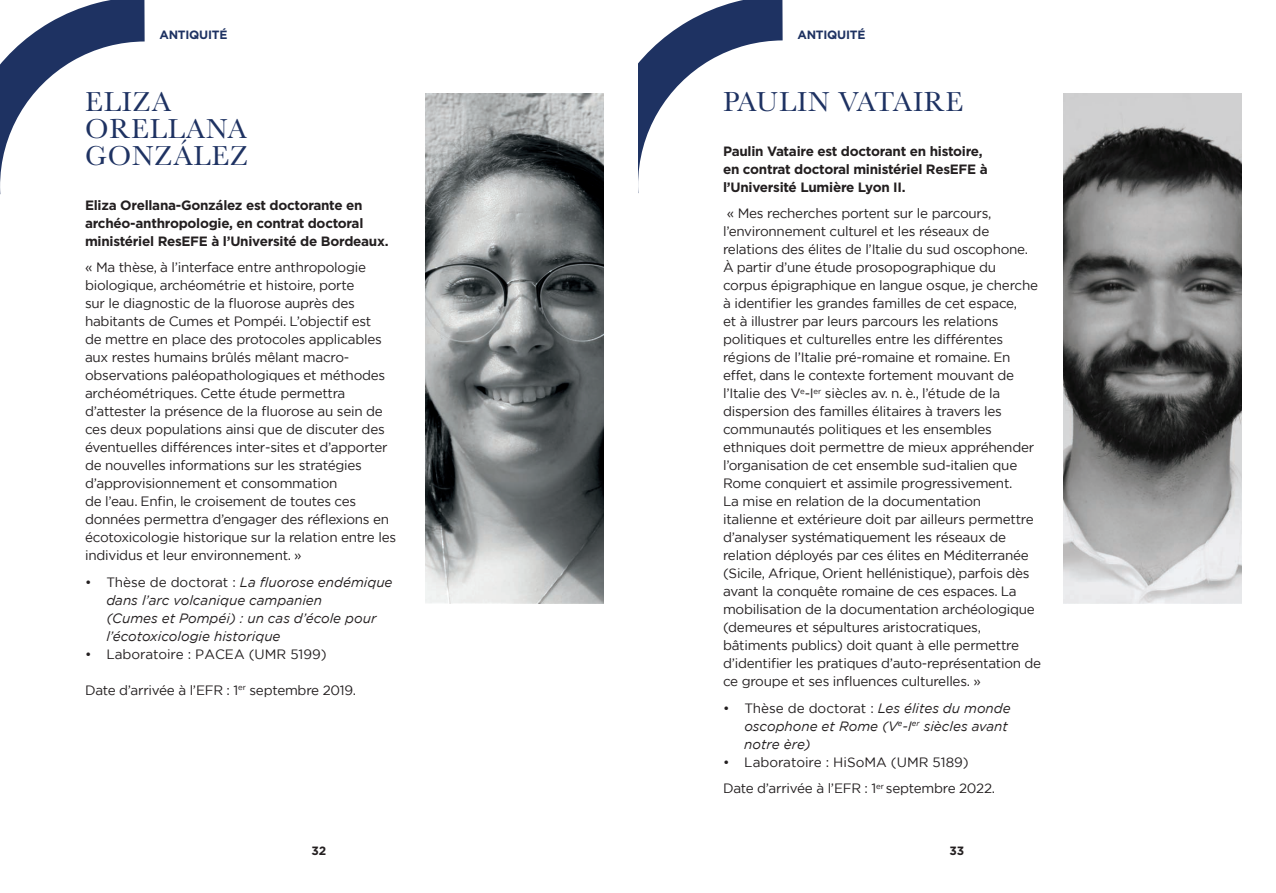
<style>
.page{position:relative;width:1276px;height:893px;background:#fff}
.page>*{position:absolute;margin:0;border:0;box-sizing:border-box;transform-origin:0 0}
.t1{font:28.5px/27px "Baskerville";letter-spacing:.03em;color:#1e3262}
.t2{font:13.5px/18px "Gotham";letter-spacing:-.02em;color:#231f20}
.t3{font:700 13.5px/18px "Gotham";letter-spacing:-.02em;color:#231f20}
.t4{font:italic 13.5px/18px "Gotham";color:#231f20}
.t5{font:13.5px "Gotham";color:#231f20}
.t6{font:700 12px "Gotham";letter-spacing:-.02em;color:#1e3262}
.t7{font:700 12px "Gotham";color:#231f20}
.s1{font-style:normal}
</style>
<div class="page">
<svg style="left:638px;top:0;width:144px;height:193px"></svg>
<svg style="left:0;top:0;width:145px;height:194px"></svg>
<img style="left:425px;top:94px;width:179px;height:510px">
<img style="left:1063px;top:94px;width:179px;height:510px">
<p class="t6" style="left:159px;top:27px;width:69px">ANTIQUITÉ</p>
<p class="t6" style="left:797px;top:27px;width:69px">ANTIQUITÉ</p>
<h1 class="t1" style="left:85px;top:88px;width:165px">ELIZA<br>ORELLANA<br>GONZÁLEZ</h1>
<p class="t3" style="left:85px;top:196px;width:305px">Eliza Orellana-González est doctorante en archéo-anthropologie, en contrat doctoral ministériel ResEFE à l’Université de Bordeaux.</p>
<p class="t2" style="left:85px;top:258px;width:312px">« Ma thèse, à l’interface entre anthropologie biologique, archéométrie et histoire, porte<br>sur le diagnostic de la fluorose auprès des habitants de Cumes et Pompéi. L’objectif est<br>de mettre en place des protocoles applicables aux restes humains brûlés mêlant macro&shy;observations paléopathologiques et méthodes archéométriques. Cette étude permettra d’attester la présence de la fluorose au sein de ces deux populations ainsi que de discuter des éventuelles différences inter-sites et d’apporter de nouvelles informations sur les stratégies d’approvisionnement et consommation<br>de l’eau. Enfin, le croisement de toutes ces données permettra d’engager des réflexions en écotoxicologie historique sur la relation entre les individus et leur environnement. »</p>
<p class="t4" style="left:106px;top:572px;width:288px;text-indent:-21px"><span class="s1">• Thèse de doctorat :</span> La fluorose endémique dans l’arc volcanique campanien<br>(Cumes et Pompéi) : un cas d’école pour l’écotoxicologie historique</p>
<p class="t5" style="left:85px;top:645px;width:243px">• Laboratoire : PACEA (UMR 5199)</p>
<p class="t2" style="left:85px;top:680px;width:272px">Date d’arrivée à l’EFR : 1<sup>er</sup> septembre 2019.</p>
<h1 class="t1" style="left:723px;top:88px;width:242px">PAULIN VATAIRE</h1>
<p class="t3" style="left:723px;top:142px;width:266px">Paulin Vataire est doctorant en histoire, en contrat doctoral ministériel ResEFE à l’Université Lumière Lyon II.</p>
<p class="t2" style="left:723px;top:204px;width:320px">« Mes recherches portent sur le parcours, l’environnement culturel et les réseaux de relations des élites de l’Italie du sud oscophone.<br>À partir d’une étude prosopographique du corpus épigraphique en langue osque, je cherche à identifier les grandes familles de cet espace,<br>et à illustrer par leurs parcours les relations politiques et culturelles entre les différentes régions de l’Italie pré-romaine et romaine. En effet, dans le contexte fortement mouvant de l’Italie des V<sup>e</sup>-I<sup>er</sup> siècles av. n. è., l’étude de la dispersion des familles élitaires à travers les communautés politiques et les ensembles ethniques doit permettre de mieux appréhender l’organisation de cet ensemble sud-italien que Rome conquiert et assimile progressivement.<br>La mise en relation de la documentation<br>italienne et extérieure doit par ailleurs permettre d’analyser systématiquement les réseaux de relation déployés par ces élites en Méditerranée (Sicile, Afrique, Orient hellénistique), parfois dès avant la conquête romaine de ces espaces. La mobilisation de la documentation archéologique (demeures et sépultures aristocratiques, bâtiments publics) doit quant à elle permettre d’identifier les pratiques d’auto-représentation de ce groupe et ses influences culturelles. »</p>
<p class="t4" style="left:744px;top:699px;width:268px;text-indent:-21px"><span class="s1">• Thèse de doctorat :</span> Les élites du monde oscophone et Rome (V<sup>e</sup>-I<sup>er</sup> siècles avant notre ère)</p>
<p class="t2" style="left:723px;top:748px;width:274px;line-height:26.5px">• Laboratoire : HiSoMA (UMR 5189)<br>Date d’arrivée à l’EFR : 1<sup>er</sup> septembre 2022.</p>
<p class="t7" style="left:312px;top:843px;width:16px">32</p>
<p class="t7" style="left:949px;top:843px;width:16px">33</p>
</div>
